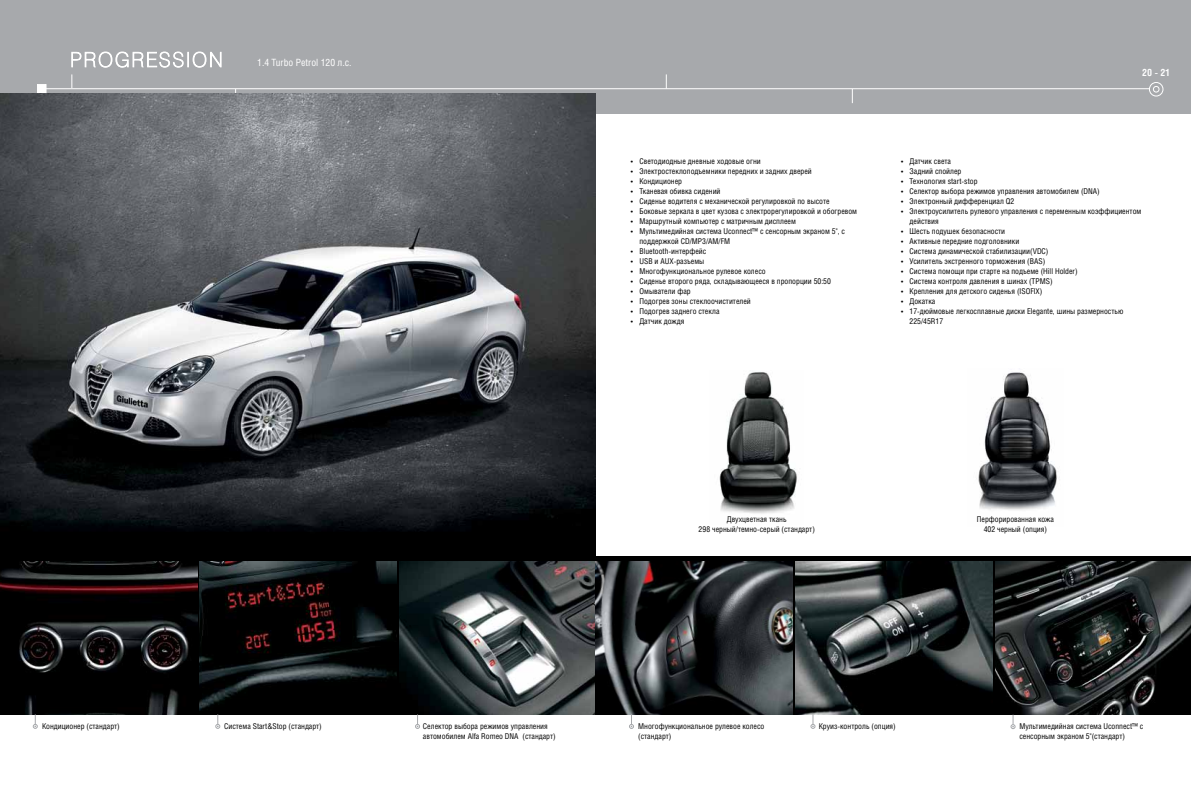
<style>
.page{position:relative;width:1191px;height:794px;background:#fff}
.page>*{position:absolute;margin:0;border:0;box-sizing:border-box;transform-origin:0 0}
.t1{font:10px "Helios Cond";color:#fff}
.t2{font:700 10px "Helios Cond";color:#fff}
.t3{font:8px/10px "Helios Cond";color:#000}
</style>
<div class="page">
<div style="left:0;top:555px;width:1191px;height:159px;background:#000"></div>
<div style="left:0;top:0;width:1191px;height:113px;background:#a7a9ac"></div>
<div style="left:37px;top:84px;width:10px;height:10px;background:#fff;border:1px solid #fff"></div>
<hr style="left:38px;top:88px;width:1111px;height:1px;background:#fff">
<img style="left:200px;top:561px;width:197px;height:150px">
<img style="left:0;top:561px;width:197px;height:153px">
<img style="left:400px;top:561px;width:392px;height:153px">
<svg style="left:415px;top:714px;width:5px;height:14px"></svg>
<svg style="left:215px;top:714px;width:5px;height:14px"></svg>
<svg style="left:33px;top:714px;width:5px;height:14px"></svg>
<div style="left:1152px;top:86px;width:7px;height:7px;border:1px solid #fff;border-radius:50%"></div>
<div style="left:1149px;top:82px;width:14px;height:14px;border:1px solid #fff;border-radius:50%"></div>
<svg style="left:666px;top:74px;width:1px;height:15px"></svg>
<svg style="left:852px;top:89px;width:1px;height:14px"></svg>
<img style="left:0;top:94px;width:595px;height:461px">
<img style="left:795px;top:561px;width:197px;height:153px">
<img style="left:995px;top:561px;width:196px;height:153px">
<svg style="left:1010px;top:714px;width:5px;height:15px"></svg>
<svg style="left:810px;top:714px;width:5px;height:14px"></svg>
<svg style="left:629px;top:714px;width:5px;height:14px"></svg>
<img style="left:719px;top:371px;width:78px;height:143px">
<img style="left:978px;top:372px;width:79px;height:138px">
<svg style="left:71px;top:51px;width:151px;height:37px"></svg>
<p class="t1" style="left:257px;top:56px;width:96px">1.4 Turbo Petrol 120 л.с.</p>
<p class="t3" style="left:631px;top:156px;width:131px">• Светодиодные дневные ходовые огни</p>
<p class="t3" style="left:631px;top:166px;width:182px">• Электростеклоподъемники передних и задних дверей</p>
<p class="t3" style="left:631px;top:176px;width:53px">• Кондиционер</p>
<p class="t3" style="left:631px;top:186px;width:91px">• Тканевая обивка сидений</p>
<p class="t3" style="left:631px;top:196px;width:200px">• Сиденье водителя с механической регулировкой по высоте</p>
<p class="t3" style="left:631px;top:206px;width:228px">• Боковые зеркала в цвет кузова с электрорегулировкой и обогревом</p>
<p class="t3" style="left:631px;top:216px;width:166px">• Маршрутный компьютер с матричным дисплеем</p>
<p class="t3" style="left:639px;top:226px;width:207px;text-indent:-9px">• Мультимедийная система Uconnect™ с сенсорным экраном 5", с поддержкой CD/MP3/AM/FM</p>
<p class="t3" style="left:631px;top:246px;width:77px">• Bluetooth-интерфейс</p>
<p class="t3" style="left:631px;top:256px;width:75px">• USB и AUX-разъемы</p>
<p class="t3" style="left:631px;top:266px;width:136px">• Многофункциональное рулевое колесо</p>
<p class="t3" style="left:631px;top:276px;width:201px">• Сиденье второго ряда, складывающееся в пропорции 50:50</p>
<p class="t3" style="left:631px;top:286px;width:61px">• Омыватели фар</p>
<p class="t3" style="left:631px;top:296px;width:121px">• Подогрев зоны стеклоочистителей</p>
<p class="t3" style="left:631px;top:306px;width:90px">• Подогрев заднего стекла</p>
<p class="t3" style="left:631px;top:316px;width:55px">• Датчик дождя</p>
<p class="t2" style="left:1142px;top:67px;width:29px">20 - 21</p>
<p class="t3" style="left:901px;top:156px;width:51px">• Датчик света</p>
<p class="t3" style="left:901px;top:166px;width:62px">• Задний спойлер</p>
<p class="t3" style="left:901px;top:176px;width:78px">• Технология start-stop</p>
<p class="t3" style="left:901px;top:186px;width:200px">• Селектор выбора режимов управления автомобилем (DNA)</p>
<p class="t3" style="left:901px;top:196px;width:115px">• Электронный дифференциал Q2</p>
<p class="t3" style="left:909px;top:206px;width:233px;text-indent:-9px">• Электроусилитель рулевого управления с переменным коэффициентом действия</p>
<p class="t3" style="left:901px;top:226px;width:106px">• Шесть подушек безопасности</p>
<p class="t3" style="left:901px;top:236px;width:120px">• Активные передние подголовники</p>
<p class="t3" style="left:901px;top:246px;width:149px">• Система динамической стабилизации(VDC)</p>
<p class="t3" style="left:901px;top:256px;width:146px">• Усилитель экстренного торможения (BAS)</p>
<p class="t3" style="left:901px;top:266px;width:178px">• Система помощи при старте на подъеме (Hill Holder)</p>
<p class="t3" style="left:901px;top:276px;width:153px">• Система контроля давления в шинах (TPMS)</p>
<p class="t3" style="left:901px;top:286px;width:143px">• Крепления для детского сиденья (ISOFIX)</p>
<p class="t3" style="left:901px;top:296px;width:36px">• Докатка</p>
<p class="t3" style="left:909px;top:306px;width:215px;text-indent:-9px">• 17-дюймовые легкосплавные диски Elegante, шины размерностью<br>225/45R17</p>
<p class="t3" style="left:698px;top:514px;width:118px;text-align:center">Двухцветная ткань<br>298 черный/темно-серый (стандарт)</p>
<p class="t3" style="left:976px;top:514px;width:79px;text-align:center">Перфорированная кожа<br>402 черный (опция)</p>
<p class="t3" style="left:423px;top:721px;width:134px">Селектор выбора режимов управления автомобилем Alfa Romeo DNA (стандарт)</p>
<p class="t3" style="left:42px;top:721px;width:79px">Кондиционер (стандарт)</p>
<p class="t3" style="left:224px;top:721px;width:99px">Система Start&amp;Stop (стандарт)</p>
<p class="t3" style="left:1019px;top:721px;width:125px">Мультимедийная система Uconnect™ с сенсорным экраном 5"(стандарт)</p>
<p class="t3" style="left:638px;top:721px;width:128px">Многофункциональное рулевое колесо</p>
<p class="t3" style="left:818px;top:721px;width:79px">Круиз-контроль (опция)</p>
<p class="t3" style="left:638px;top:731px;width:35px">(стандарт)</p>
</div>
